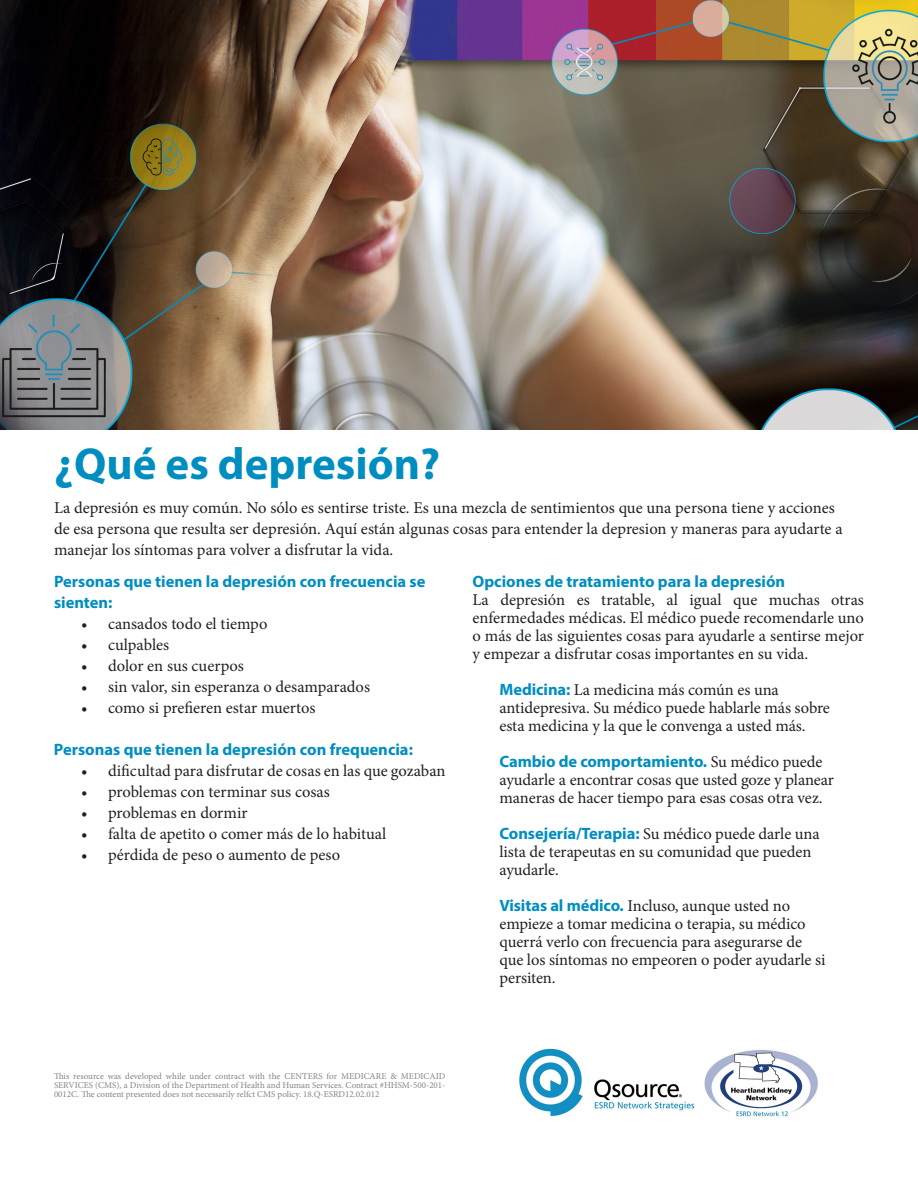
<style>
.page{position:relative;width:918px;height:1188px;background:#fff}
.page>*{position:absolute;margin:0;border:0;box-sizing:border-box;transform-origin:0 0}
.t1{font:700 45px "Myriad Pro";color:#008ec0}
.t2{font:16.5px/18px "Minion Pro";letter-spacing:-.005em;color:#231f20}
.t3{font:700 16.5px/21px "Myriad Pro";color:#008ec0}
.t4{font:9px/9px "Minion Pro";color:#828487;text-align:justify}
.s1{font-family:"Myriad Pro";font-weight:700;color:#008ec0}
.s2{font-family:"Minion Pro";font-weight:400;color:#231f20}
</style>
<div class="page">
<img style="left:0;top:0;width:918px;height:430px">
<img style="left:519px;top:1048px;width:299px;height:69px">
<h1 class="t1" style="left:54px;top:435px;width:388px">¿Qué es depresión?</h1>
<p class="t2" style="left:54px;top:497px;width:790px;line-height:21px">La depresión es muy común. No sólo es sentirse triste. Es una mezcla de sentimientos que una persona tiene y acciones de esa persona que resulta ser depresión. Aquí están algunas cosas para entender la depresion y maneras para ayudarte a manejar los síntomas para volver a disfrutar la vida.</p>
<p class="t3" style="left:54px;top:570px;width:373px">Personas que tienen la depresión con frecuencia se sienten:</p>
<p class="t2" style="left:81px;top:615px;width:188px">• cansados todo el tiempo</p>
<p class="t2" style="left:81px;top:636px;width:90px">• culpables</p>
<p class="t2" style="left:81px;top:657px;width:164px">• dolor en sus cuerpos</p>
<p class="t2" style="left:81px;top:678px;width:291px">• sin valor, sin esperanza o desamparados</p>
<p class="t2" style="left:81px;top:699px;width:236px">• como si prefieren estar muertos</p>
<p class="t3" style="left:54px;top:738px;width:360px">Personas que tienen la depresión con frequencia:</p>
<p class="t2" style="left:81px;top:762px;width:366px">• dificultad para disfrutar de cosas en las que gozaban</p>
<p class="t2" style="left:81px;top:783px;width:250px">• problemas con terminar sus cosas</p>
<p class="t2" style="left:81px;top:804px;width:168px">• problemas en dormir</p>
<p class="t2" style="left:81px;top:825px;width:307px">• falta de apetito o comer más de lo habitual</p>
<p class="t2" style="left:81px;top:846px;width:261px">• pérdida de peso o aumento de peso</p>
<p class="t3" style="left:473px;top:570px;width:314px">Opciones de tratamiento para la depresión</p>
<p class="t2" style="left:473px;top:591px;width:393px;text-align:justify">La depresión es tratable, al igual que muchas otras enfermedades médicas. El médico puede recomendarle uno o más de las siguientes cosas para ayudarle a sentirse mejor y empezar a disfrutar cosas importantes en su vida.</p>
<p class="t2" style="left:499px;top:681px;width:332px"><span class="s1">Medicina:</span> La medicina más común es una antidepresiva. Su médico puede hablarle más sobre esta medicina y la que le convenga a usted más.</p>
<p class="t3" style="left:499px;top:750px;width:325px">Cambio de comportamiento. <span class="s2">Su médico puede</span></p>
<p class="t2" style="left:499px;top:771px;width:336px">ayudarle a encontrar cosas que usted goze y planear maneras de hacer tiempo para esas cosas otra vez.</p>
<p class="t2" style="left:499px;top:825px;width:322px"><span class="s1">Consejería/Terapia:</span> Su médico puede darle una lista de terapeutas en su comunidad que pueden ayudarle.</p>
<p class="t2" style="left:499px;top:897px;width:327px"><span class="s1">Visitas al médico.</span> Incluso, aunque usted no empieze a tomar medicina o terapia, su médico querrá verlo con frecuencia para asegurarse de que los síntomas no empeoren o poder ayudarle si persiten.</p>
<p class="t4" style="left:54px;top:1072px;width:393px">This resource was developed while under contract with the CENTERS for MEDICARE &amp; MEDICAID SERVICES (CMS), a Division of the Department of Health and Human Services. Contract #HHSM-500-201- 0012C. The content presented does not necessarily relfct CMS policy. 18.Q-ESRD12.02.012</p>
</div>
